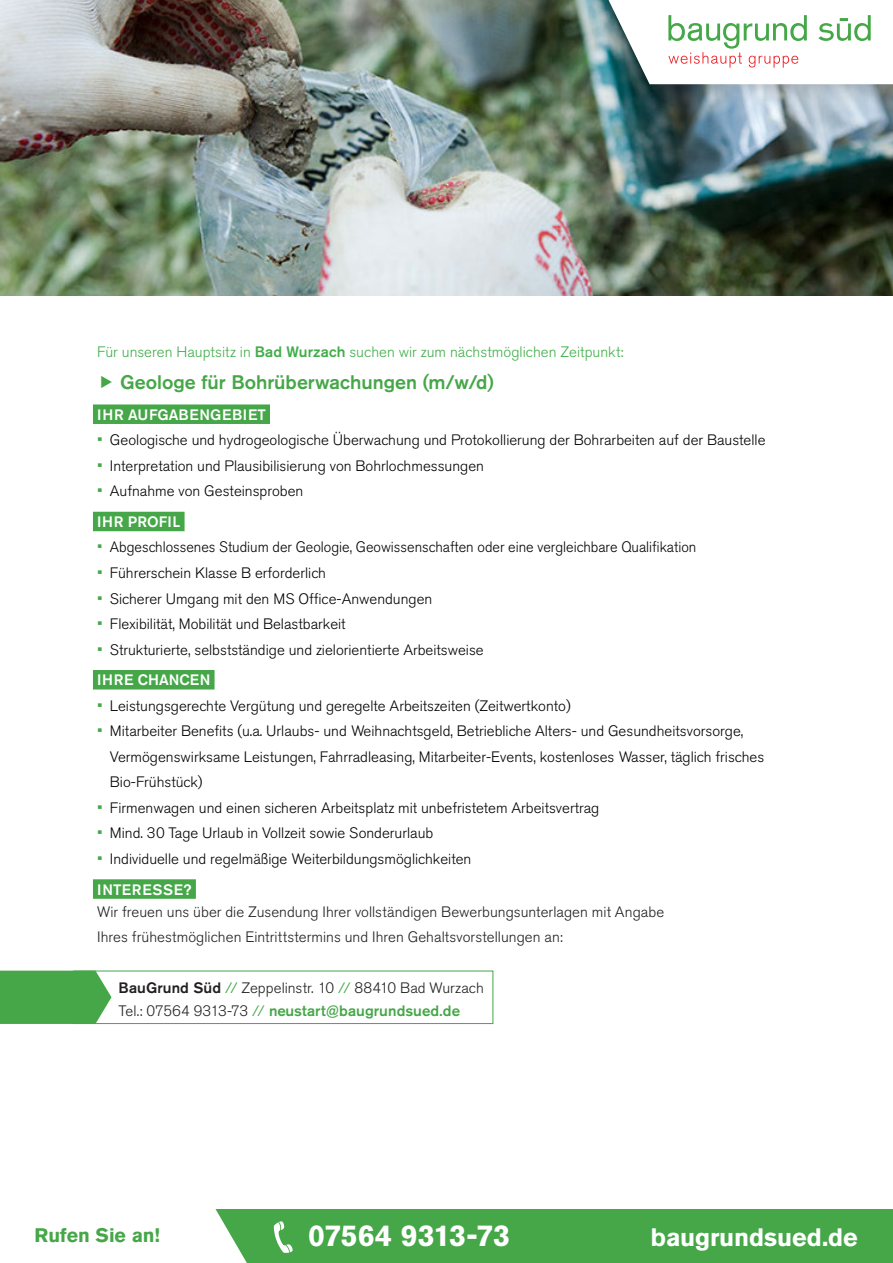
<style>
.page{position:relative;width:893px;height:1263px;background:#fff}
.page>*{position:absolute;margin:0;border:0;box-sizing:border-box;transform-origin:0 0}
.t1{font:700 30px "Akzidenz Grotesk Pro";letter-spacing:-.015em;color:#fff}
.t2{font:700 25.05px "Akzidenz Grotesk Pro";letter-spacing:-.005em;color:#fff}
.Job{font:500 19.5px "Akzidenz Grotesk Pro";color:#45a748}
.t3{font:700 19.5px "Akzidenz Grotesk Pro";letter-spacing:-.005em;color:#45a748}
.t4{font:300 15px/25.5px "Akzidenz Grotesk Pro";color:#040101}
.Grundschrift{font:300 15px/25.5px "Akzidenz Grotesk Pro";letter-spacing:.005em;color:#231f20}
.t5{font:300 15px "Akzidenz Grotesk Pro";color:#040101;scale:.96 1}
.Grundschrift-2{font:300 15px "Akzidenz Grotesk Pro";color:#40ae49}
.Grundschrift-3{font:500 15px "Akzidenz Grotesk Pro";letter-spacing:.005em;color:#45a748}
.Head_greün{font:500 15px "Akzidenz Grotesk Pro";letter-spacing:.04em;color:#fff}
.Head_greün-2{font:500 15px "Akzidenz Grotesk Pro";color:#fff}
.Head_greün-3{font:500 15px "Akzidenz Grotesk Pro";letter-spacing:.02em;color:#fff}
.s1{font-weight:500}
.s2{color:#45a748}
.s3{font-size:16.5px;color:#45a748}
.s4{font-weight:500;color:#fff}
.s5{font-weight:300;color:#231f20}
.s6{font-weight:300}
</style>
<div class="page">
<div style="left:93px;top:404px;width:177px;height:20px;background:#45a748"></div>
<div style="left:93px;top:512px;width:92px;height:19px;background:#45a748"></div>
<div style="left:93px;top:670px;width:122px;height:19px;background:#45a748"></div>
<div style="left:93px;top:879px;width:103px;height:20px;background:#45a748"></div>
<img style="left:0;top:0;width:893px;height:296px">
<svg style="left:0;top:971px;width:111px;height:53px;background:#50ac53"></svg>
<div style="left:73px;top:971px;width:420px;height:53px;border:1px solid #45a748"></div>
<div style="left:590px;top:0;width:303px;height:105px;background:#231f20;opacity:.29"></div>
<svg style="left:608px;top:0;width:285px;height:84px"></svg>
<div style="left:215px;top:1209px;width:678px;height:54px;background:#45a748"></div>
<p class="Grundschrift-2" style="left:97px;top:342px;width:528px">Für unseren Hauptsitz in <span class="s1">Bad Wurzach</span> suchen wir zum nächstmöglichen Zeitpunkt<span class="s2">:</span></p>
<p class="Job" style="left:120px;top:369px;width:375px">Geologe für Bohrüberwachungen (m/w/d)</p>
<p class="Head_greün" style="left:97px;top:405px;width:170px">IHR AUFGABENGEBIET</p>
<p class="t4" style="left:97px;top:427px;width:670px"><span class="s3">•</span> Geologische und hydrogeologische Überwachung und Protokollierung der Bohrarbeiten auf der Baustelle</p>
<p class="t4" style="left:97px;top:453px;width:388px"><span class="s3">•</span> Interpretation und Plausibilisierung von Bohrlochmessungen</p>
<p class="t4" style="left:97px;top:478px;width:270px"><span class="s3">•</span> Aufnahme von Gesteinsproben<span class="s4">zkzepten</span></p>
<p class="Head_greün-3" style="left:97px;top:512px;width:85px">IHR PROFIL</p>
<p class="t5" style="left:97px;top:537px;width:626px"><span class="s3">•</span> Abgeschlossenes Studium der Geologie, Geowissenschaften oder eine vergleichbare Qualifikation</p>
<p class="t4" style="left:97px;top:560px;width:230px"><span class="s3">•</span> Führerschein Klasse B erforderlich</p>
<p class="t4" style="left:97px;top:585px;width:337px"><span class="s3">•</span> Sicherer Umgang mit den MS Office-Anwendungen</p>
<p class="t4" style="left:97px;top:611px;width:250px"><span class="s3">•</span> Flexibilität, Mobilität und Belastbarkeit</p>
<p class="t4" style="left:97px;top:636px;width:388px"><span class="s3">•</span> Strukturierte, selbstständige und zielorientierte Arbeitsweise</p>
<p class="Head_greün-2" style="left:97px;top:670px;width:115px">IHRE CHANCEN</p>
<p class="t4" style="left:97px;top:693px;width:475px"><span class="s3">•</span> Leistungsgerechte Vergütung und geregelte Arbeitszeiten (Zeitwertkonto)</p>
<p class="t4" style="left:110px;top:718px;width:656px;text-indent:-13px"><span class="s3">•</span> Mitarbeiter Benefits (u.a. Urlaubs- und Weihnachtsgeld, Betriebliche Alters- und Gesundheitsvorsorge,<br>Vermögenswirksame Leistungen, Fahrradleasing, Mitarbeiter-Events, kostenloses Wasser, täglich frisches<br>Bio-Frühstück)</p>
<p class="t4" style="left:97px;top:795px;width:504px"><span class="s3">•</span> Firmenwagen und einen sicheren Arbeitsplatz mit unbefristetem Arbeitsvertrag</p>
<p class="t4" style="left:97px;top:820px;width:338px"><span class="s3">•</span> Mind. 30 Tage Urlaub in Vollzeit sowie Sonderurlaub</p>
<p class="t4" style="left:97px;top:846px;width:376px"><span class="s3">•</span> Individuelle und regelmäßige Weiterbildungsmöglichkeiten</p>
<p class="Head_greün" style="left:97px;top:879px;width:96px">INTERESSE?</p>
<p class="Grundschrift" style="left:97px;top:899px;width:569px">Wir freuen uns über die Zusendung Ihrer vollständigen Bewerbungsunterlagen mit Angabe<br>Ihres frühestmöglichen Eintrittstermins und Ihren Gehaltsvorstellungen an:</p>
<p class="Grundschrift" style="left:118px;top:975px;width:367px"><span class="s1">BauGrund Süd</span> <span class="s2">//</span> Zeppelinstr. 10 <span class="s2">//</span> 88410 Bad Wurzach</p>
<p class="Grundschrift-3" style="left:118px;top:1001px;width:343px"><span class="s5">Tel.: 07564 9313-73</span> <span class="s6">//</span> neustart@baugrundsued.de</p>
<h3 class="t3" style="left:35px;top:1223px;width:127px">Rufen Sie an!</h3>
<h1 class="t1" style="left:308px;top:1216px;width:203px">07564 9313-73</h1>
<h2 class="t2" style="left:651px;top:1220px;width:209px">baugrundsued.de</h2>
</div>
